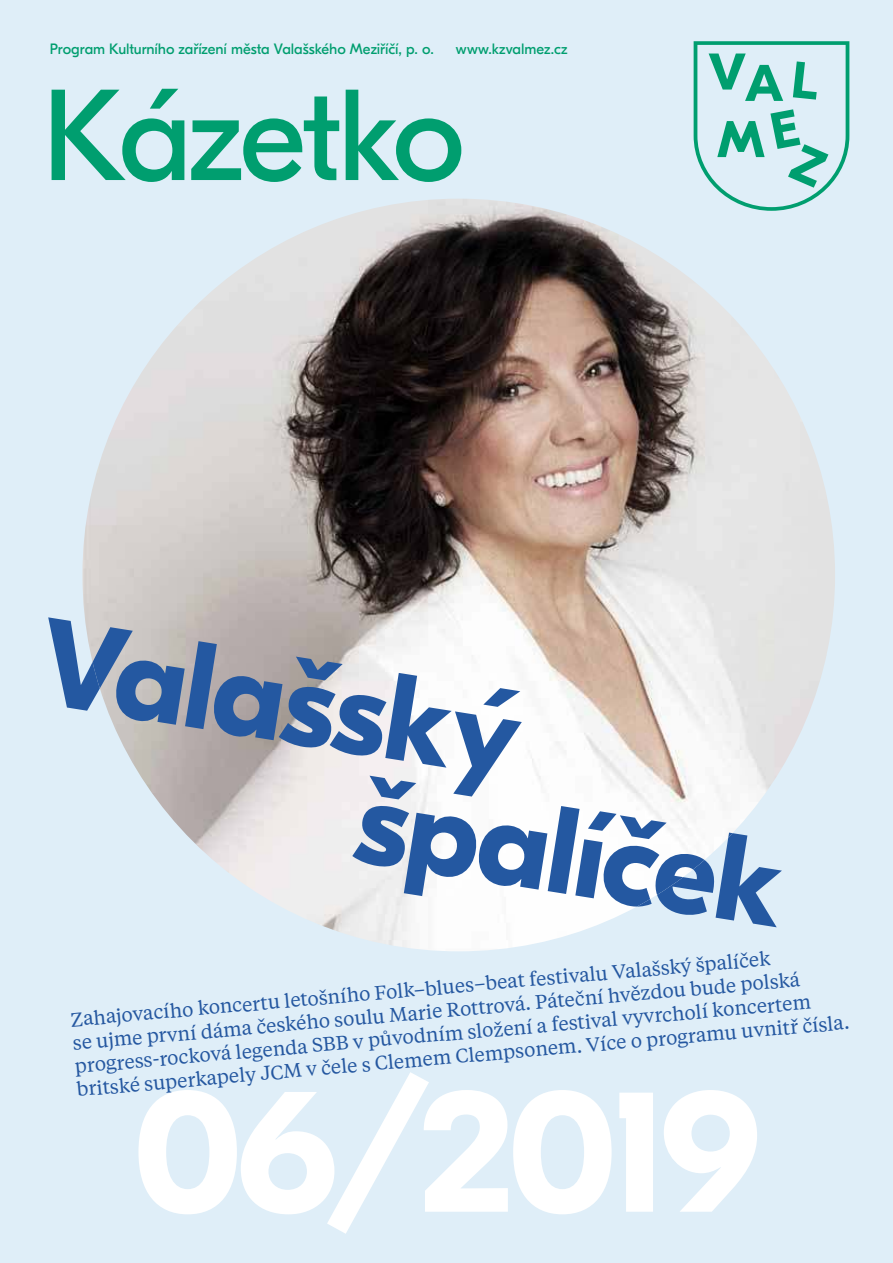
<style>
.page{position:relative;width:893px;height:1263px;background:#dfeef8}
.page>*{position:absolute;margin:0;border:0;box-sizing:border-box;transform-origin:0 0}
.t1{font:700 176.4px "GT Eesti Pro Display";letter-spacing:-.035em;color:#fff}
.t2{font:129.15px "GT Eesti Pro Display";letter-spacing:-.035em;color:#009e6f}
.t3{font:19.5px/23.4px "Tiempos Text";color:#2457a0}
.t4{font:15px "GT Eesti Pro Display";letter-spacing:-.005em;color:#009e6f}
</style>
<div class="page">
<svg style="left:694px;top:41px;width:155px;height:170px"></svg>
<img style="left:82px;top:199px;width:753px;height:752px;border-radius:376px">
<svg style="left:48px;top:617px;width:734px;height:310px"></svg>
<p class="t4" style="left:50px;top:41px;width:385px">Program Kulturního zařízení města Valašského Meziříčí, p. o.</p>
<p class="t4" style="left:456px;top:41px;width:113px">www.kzvalmez.cz</p>
<h2 class="t2" style="left:43px;top:69px;width:424px">Kázetko</h2>
<p class="t3" style="left:70px;top:1009px;width:781px;rotate:-5deg">Zahajovacího koncertu letošního Folk–blues–beat festivalu Valašský špalíček<br>se ujme první dáma českého soulu M arie R ottrová.Páteční hvězdou bude polská progress-rocková legenda SB B v původním složení a festival vyvrcholí koncertem britské superkapely JC M v čele s C lemem C lempsonem.Více o programu uvnitř čísla.</p>
<h1 class="t1" style="left:133px;top:1059px;width:628px">06/2019</h1>
</div>
